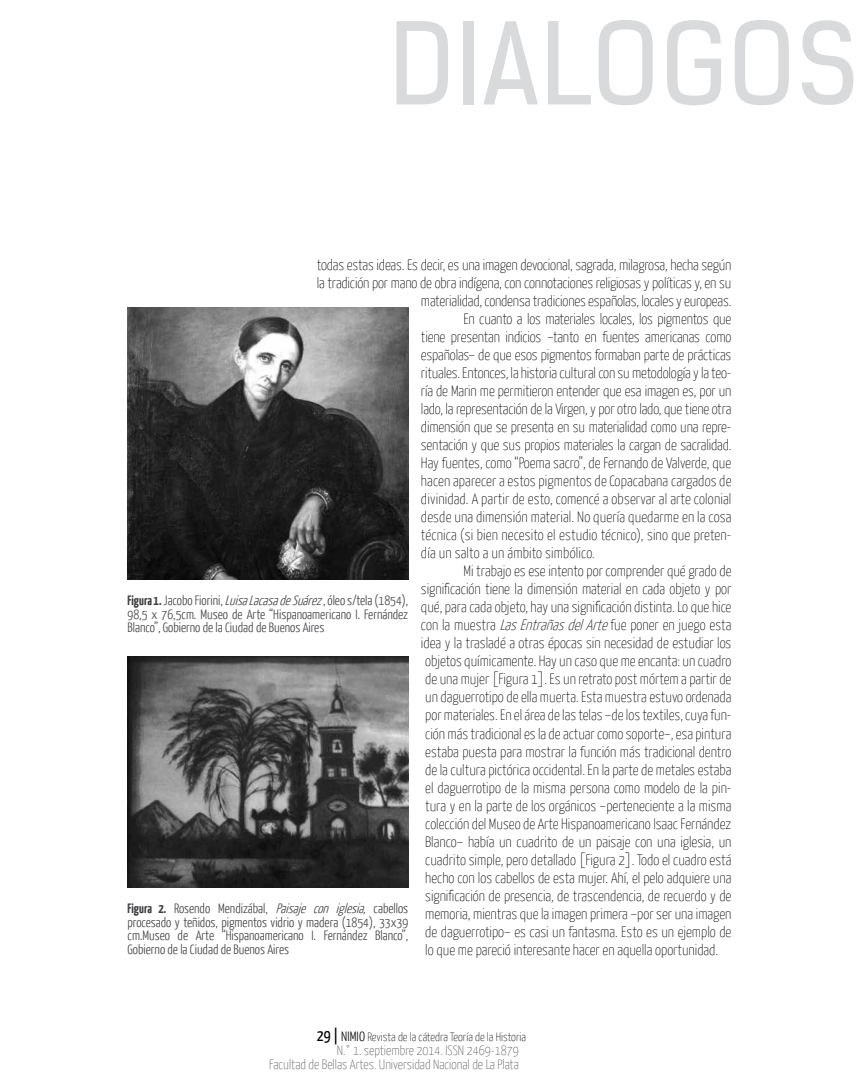
<style>
.page{position:relative;width:859px;height:1085px;background:#fff}
.page>*{position:absolute;margin:0;border:0;box-sizing:border-box;transform-origin:0 0}
.t1{font:108px "Kelson Sans";letter-spacing:.015em;color:#d9dadb}
.t2{font:100 15px "Yanone Kaffeesatz";color:#000}
.t3{font:300 13.5px/13.5px "Yanone Kaffeesatz";color:#3e3d40;text-align:justify}
.t4{font:100 13.5px/13.5px "Yanone Kaffeesatz";color:#58585a;text-align:right}
.t5{font:100 12px "Yanone Kaffeesatz";color:#000}
.s1{font-style:italic}
.s2{font-weight:700}
.s3{font-weight:400;font-size:16.5px}
.s4{font-weight:300;font-size:13.5px}
</style>
<div class="page">
<img style="left:128px;top:307px;width:280px;height:273px">
<img style="left:128px;top:656px;width:280px;height:231px">
<h1 class="t1" style="left:389px;top:-2px;width:471px">dIALOGOS</h1>
<p class="t2" style="left:317px;top:256px;width:416px">todas estas ideas. Es decir, es una imagen devocional, sagrada, milagrosa, hecha según</p>
<p class="t2" style="left:317px;top:274px;width:416px">la tradición por mano de obra indígena, con connotaciones religiosas y políticas y, en su</p>
<p class="t2" style="left:421px;top:292px;width:312px">materialidad, condensa tradiciones españolas, locales y europeas.</p>
<p class="t2" style="left:463px;top:310px;width:269px">En cuanto a los materiales locales, los pigmentos que</p>
<p class="t2" style="left:421px;top:328px;width:312px">tiene presentan indicios –tanto en fuentes americanas como</p>
<p class="t2" style="left:421px;top:346px;width:312px">españolas– de que esos pigmentos formaban parte de prácticas</p>
<p class="t2" style="left:421px;top:364px;width:312px">rituales. Entonces, la historia cultural con su metodología y la teo-</p>
<p class="t2" style="left:421px;top:382px;width:312px">ría de Marin me permitieron entender que esa imagen es, por un</p>
<p class="t2" style="left:421px;top:400px;width:312px">lado, la representación de la Virgen, y por otro lado, que tiene otra</p>
<p class="t2" style="left:421px;top:418px;width:312px">dimensión que se presenta en su materialidad como una repre-</p>
<p class="t2" style="left:421px;top:436px;width:312px">sentación y que sus propios materiales la cargan de sacralidad.</p>
<p class="t2" style="left:421px;top:454px;width:312px">Hay fuentes, como “Poema sacro”, de Fernando de Valverde, que</p>
<p class="t2" style="left:421px;top:472px;width:312px">hacen aparecer a estos pigmentos de Copacabana cargados de</p>
<p class="t2" style="left:421px;top:490px;width:312px">divinidad. A partir de esto, comencé a observar al arte colonial</p>
<p class="t2" style="left:421px;top:508px;width:312px">desde una dimensión material. No quería quedarme en la cosa</p>
<p class="t2" style="left:421px;top:526px;width:312px">técnica (si bien necesito el estudio técnico), sino que preten-</p>
<p class="t2" style="left:421px;top:544px;width:175px">día un salto a un ámbito simbólico.</p>
<p class="t2" style="left:463px;top:562px;width:269px">Mi trabajo es ese intento por comprender qué grado de</p>
<p class="t2" style="left:421px;top:580px;width:312px">significación tiene la dimensión material en cada objeto y por</p>
<p class="t2" style="left:421px;top:598px;width:312px">qué, para cada objeto, hay una significación distinta. Lo que hice</p>
<p class="t2" style="left:421px;top:616px;width:312px">con la muestra <span class="s1">LasEntrañasdelArte</span>fue poner en juego esta</p>
<p class="t2" style="left:421px;top:634px;width:312px">idea y la trasladé a otras épocas sin necesidad de estudiar los</p>
<p class="t2" style="left:425px;top:652px;width:308px">objetos químicamente. Hay un caso que me encanta: un cuadro</p>
<p class="t2" style="left:425px;top:670px;width:308px">de una mujer [Figura 1]. Es un retrato post mórtem a partir de</p>
<p class="t2" style="left:425px;top:688px;width:308px">un daguerrotipo de ella muerta. Esta muestra estuvo ordenada</p>
<p class="t2" style="left:425px;top:706px;width:308px">por materiales. En el área de las telas –de los textiles, cuya fun-</p>
<p class="t2" style="left:425px;top:724px;width:308px">ción más tradicional es la de actuar como soporte–, esa pintura</p>
<p class="t2" style="left:425px;top:742px;width:308px">estaba puesta para mostrar la función más tradicional dentro</p>
<p class="t2" style="left:425px;top:760px;width:308px">de la cultura pictórica occidental. En la parte de metales estaba</p>
<p class="t2" style="left:425px;top:778px;width:308px">el daguerrotipo de la misma persona como modelo de la pin-</p>
<p class="t2" style="left:425px;top:796px;width:308px">tura y en la parte de los orgánicos –perteneciente a la misma</p>
<p class="t2" style="left:425px;top:814px;width:308px">colección del Museo de Arte Hispanoamericano Isaac Fernández</p>
<p class="t2" style="left:425px;top:832px;width:308px">Blanco– había un cuadrito de un paisaje con una iglesia, un</p>
<p class="t2" style="left:425px;top:850px;width:308px">cuadrito simple, pero detallado [Figura 2]. Todo el cuadro está</p>
<p class="t2" style="left:425px;top:868px;width:308px">hecho con los cabellos de esta mujer. Ahí, el pelo adquiere una</p>
<p class="t2" style="left:425px;top:886px;width:308px">significación de presencia, de trascendencia, de recuerdo y de</p>
<p class="t2" style="left:425px;top:904px;width:308px">memoria, mientras que la imagen primera –por ser una imagen</p>
<p class="t2" style="left:425px;top:922px;width:308px">de daguerrotipo– es casi un fantasma. Esto es un ejemplo de</p>
<p class="t2" style="left:425px;top:940px;width:294px">lo que me pareció interesante hacer en aquella oportunidad.</p>
<p class="t3" style="left:128px;top:593px;width:282px"><span class="s2">Figura 1.</span> Jacobo Fiorini, <span class="s1">LuisaLacasadeSuárez</span>, óleo s/tela (1854), 98,5 x 76,5cm. Museo de Arte “Hispanoamericano I. Fernández Blanco”, Gobierno de la Ciudad de Buenos Aires</p>
<p class="t3" style="left:128px;top:901px;width:282px"><span class="s2">Figura 2.</span> Rosendo Mendizábal, <span class="s1">Paisaje con iglesia,</span> cabellos procesado y teñidos, pigmentos vidrio y madera (1854), 33x39 cm.Museo de Arte “Hispanoamericano I. Fernández Blanco”, Gobierno de la Ciudad de Buenos Aires</p>
<p class="t5" style="left:317px;top:1029px;width:211px"><span class="s3">29 |</span> <span class="s4">NIMIO</span> Revista de la cátedra Teoría de la Historia</p>
<p class="t4" style="left:269px;top:1043px;width:251px">N.° 1. septiembre 2014. ISSN 2469-1879<br>Facultad de Bellas Artes. Universidad Nacional de La Plata</p>
</div>
